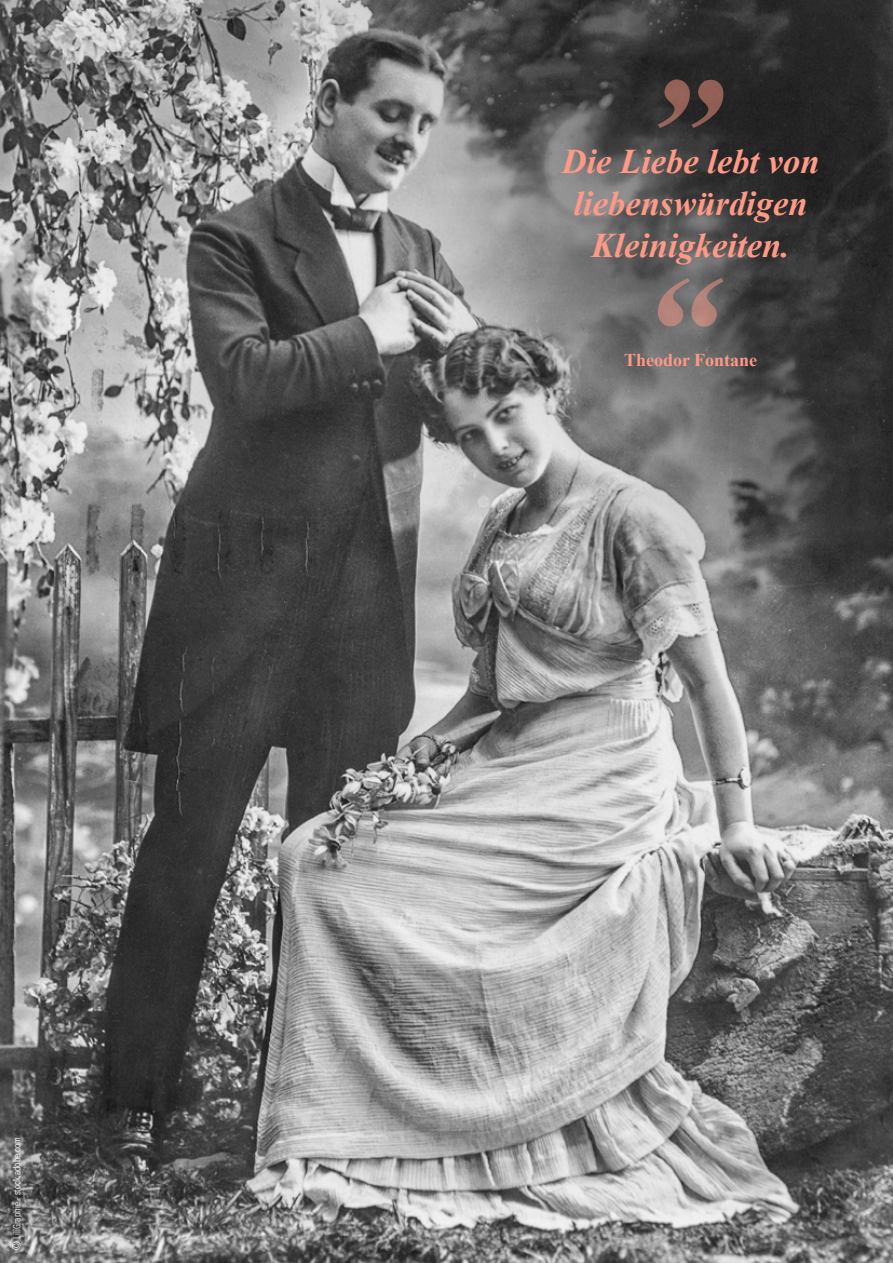
<style>
.page{position:relative;width:893px;height:1263px;background:#fff}
.page>*{position:absolute;margin:0;border:0;box-sizing:border-box;transform-origin:0 0}
.t1{font:italic 700 34.5px/42px "Times New Roman";color:#ff9986;text-align:center}
.t2{font:700 18px "Times New Roman";color:#ff9986}
.t3{font:300 10.5px "Acumin Pro Cond";color:#fff}
.s1{font-family:"News Gothic Std";font-weight:400}
</style>
<div class="page">
<img style="left:0;top:0;width:893px;height:1263px">
<svg style="left:658px;top:278px;width:65px;height:49px;background:#8c7570"></svg>
<svg style="left:658px;top:79px;width:65px;height:49px;background:#59423e"></svg>
<p class="t3" style="left:10px;top:1250px;width:114px;rotate:-90deg"><span class="s1">©</span> LiliGraphie - stock.adobe.com</p>
<p class="t1" style="left:562px;top:139px;width:259px">Die Liebe lebt von liebenswürdigen<br>Kleinigkeiten.</p>
<p class="t2" style="left:624px;top:348px;width:135px">Theodor Fontane</p>
</div>
